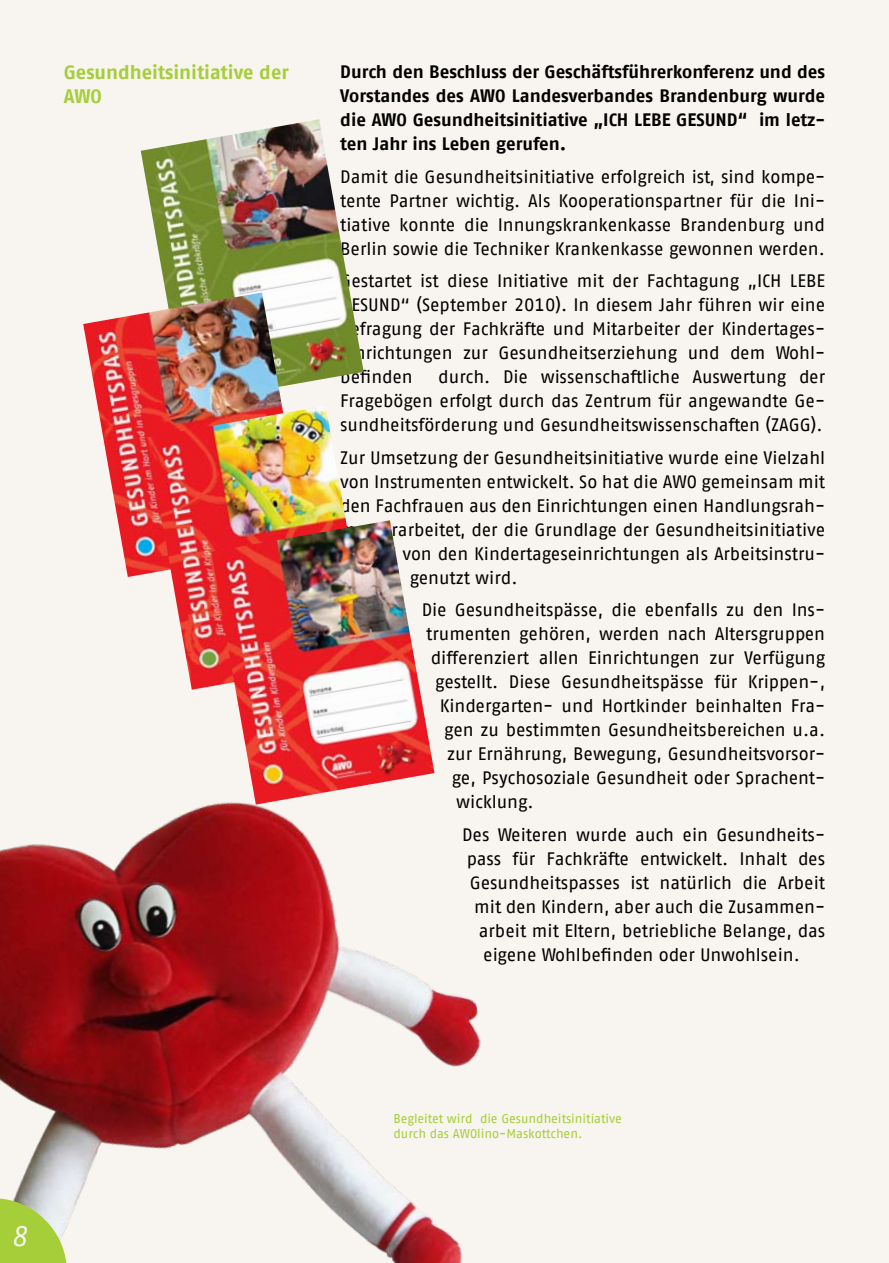
<style>
.page{position:relative;width:889px;height:1263px;background:#f8f4ef}
.page>*{position:absolute;margin:0;border:0;box-sizing:border-box;transform-origin:0 0}
.t1{font:italic 30px "AWO Fago Cond";color:#f8f4ef}
.t2{font:700 19.5px/23.4px "AWO Fago Office";letter-spacing:-.005em;color:#a6ce39}
.t3{font:18px/24px "AWO Fago Office";color:#000;text-align:justify}
.t4{font:700 18px/24px "AWO Fago Office";letter-spacing:-.005em;color:#000;text-align:justify}
.t5{font:12.75px/15.3px "AWO Fago Office";color:#a6ce39}
</style>
<div class="page">
<img style="left:0;top:771px;width:481px;height:492px">
<img style="left:141px;top:119px;width:223px;height:263px">
<img style="left:83px;top:292px;width:223px;height:285px">
<img style="left:147px;top:406px;width:199px;height:284px">
<img style="left:211px;top:520px;width:223px;height:284px">
<svg style="left:0;top:1198px;width:67px;height:65px;background:#b5d367"></svg>
<p class="t2" style="left:64px;top:61px;width:226px">Gesundheitsinitiative der<br>AWO</p>
<p class="t4" style="left:340px;top:60px;width:486px">Durch den Beschluss der Geschäftsführerkonferenz und des Vorstandes des AWO Landesverbandes Brandenburg wurde die AWO Gesundheitsinitiative „ICH LEBE GESUND“ im letz&shy;ten Jahr ins Leben gerufen.</p>
<p class="t3" style="left:340px;top:164px;width:486px">Damit die Gesundheitsinitiative erfolgreich ist, sind kompe&shy;tente Partner wichtig. Als Kooperationspartner für die Ini&shy;tiative konnte die Innungskrankenkasse Brandenburg und Berlin sowie die Techniker Krankenkasse gewonnen werden.</p>
<p class="t3" style="left:340px;top:269px;width:486px">Gestartet ist diese Initiative mit der Fachtagung „ICH LEBE GESUND“ (September 2010). In diesem Jahr führen wir eine Befragung der Fachkräfte und Mitarbeiter der Kindertages&shy;einrichtungen zur Gesundheitserziehung und dem Wohl&shy;befinden</p>
<p class="t3" style="left:340px;top:365px;width:486px;text-indent:98px">durch. Die wissenschaftliche Auswertung der Fragebögen erfolgt durch das Zentrum für angewandte Ge&shy;sundheitsförderung und Gesundheitswissenschaften (ZAGG).</p>
<p class="t3" style="left:340px;top:445px;width:486px">Zur Umsetzung der Gesundheitsinitiative wurde eine Vielzahl von Instrumenten entwickelt. So hat die AWO gemeinsam mit den Fachfrauen aus den Einrichtungen einen Handlungsrah&shy;men erarbeitet, der die Grundlage der Gesundheitsinitiative ist und von den Kindertageseinrichtungen als Arbeitsinstru&shy;m e n t genutzt wird.</p>
<p class="t3" style="left:422px;top:598px;width:405px">Die Gesundheitspässe, die ebenfalls zu den Ins-</p>
<p class="t3" style="left:426px;top:622px;width:400px">trumenten gehören, werden nach Altersgruppen</p>
<p class="t3" style="left:431px;top:646px;width:396px">differenziert allen Einrichtungen zur Verfügung</p>
<p class="t3" style="left:435px;top:670px;width:391px">gestellt. Diese Gesundheitspässe für Krippen-,</p>
<p class="t3" style="left:440px;top:694px;width:387px">Kindergarten- und Hortkinder beinhalten Fra-</p>
<p class="t3" style="left:444px;top:718px;width:382px">gen zu bestimmten Gesundheitsbereichen u.a.</p>
<p class="t3" style="left:447px;top:742px;width:379px">zur Ernährung, Bewegung, Gesundheitsvorsor-</p>
<p class="t3" style="left:452px;top:766px;width:375px">ge, Psychosoziale Gesundheit oder Sprachent-</p>
<p class="t3" style="left:456px;top:790px;width:79px">wicklung.</p>
<p class="t3" style="left:462px;top:822px;width:364px">Des Weiteren wurde auch ein Gesundheits-</p>
<p class="t3" style="left:467px;top:846px;width:360px">pass für Fachkräfte entwickelt. Inhalt des</p>
<p class="t3" style="left:470px;top:870px;width:357px">Gesundheitspasses ist natürlich die Arbeit</p>
<p class="t3" style="left:474px;top:894px;width:352px">mit den Kindern, aber auch die Zusammen-</p>
<p class="t3" style="left:479px;top:918px;width:348px">arbeit mit Eltern, betriebliche Belange, das</p>
<p class="t3" style="left:483px;top:942px;width:318px">eigene Wohlbefinden oder Unwohlsein.</p>
<h1 class="t1" style="left:12px;top:1218px;width:16px">8</h1>
<p class="t5" style="left:393px;top:1111px;width:230px">Begleitet wird die Gesundheitsinitiative durch das AWOlino-Maskottchen.</p>
</div>
